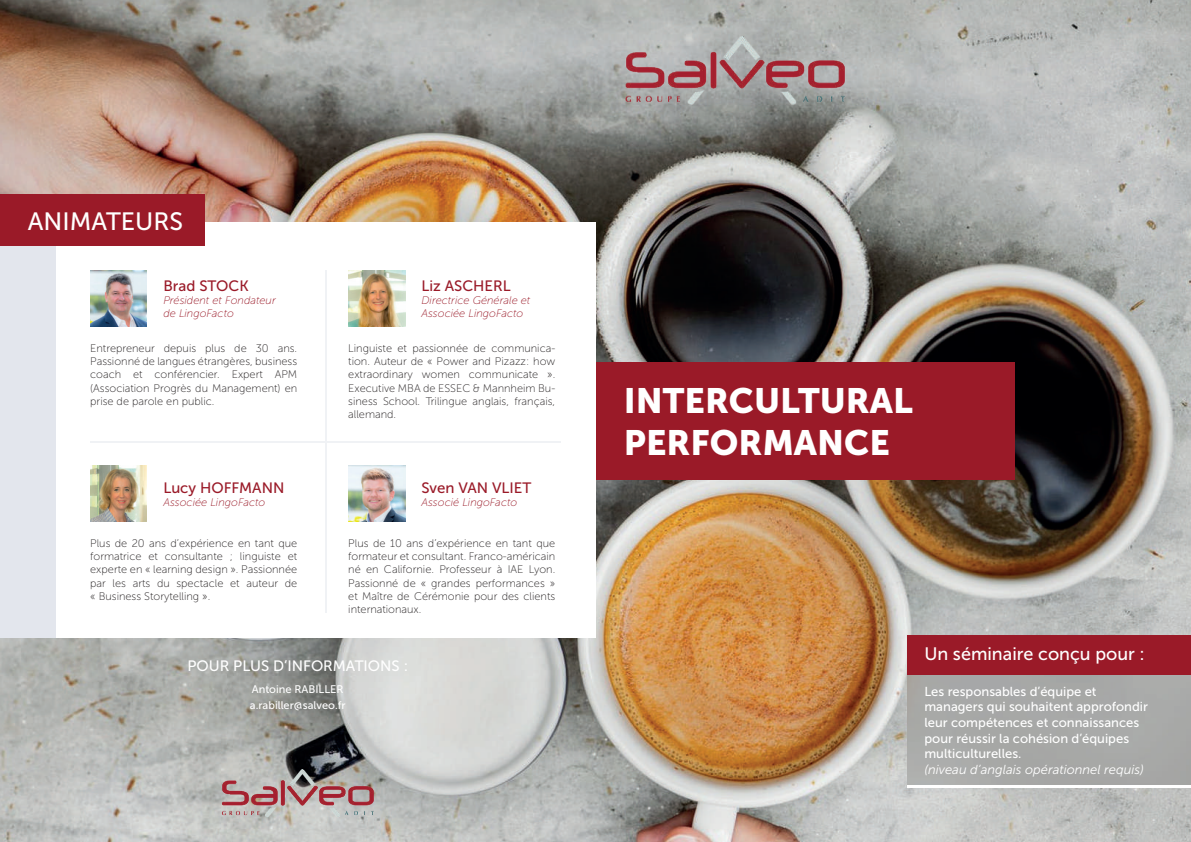
<style>
.page{position:relative;width:1191px;height:842px;background:#fff}
.page>*{position:absolute;margin:0;border:0;box-sizing:border-box;transform-origin:0 0}
.t1{font:35px/42px "Museo Sans 900";color:#fff}
.t2{font:25px "Museo Sans 500";color:#fff}
.t3{font:18px "Museo Sans 500";color:#fff}
.t4{font:15px "Museo Sans 500";color:#9a1a28}
.t5{font:15px "Museo Sans 500";color:#fff}
.t6{font:13px/15.6px "Museo Sans 500";color:#fff}
.t7{font:italic 13px "Museo Sans 300";color:#fff}
.t8{font:11px/13.2px "Museo Sans 100";color:#231f20;text-align:justify}
.t9{font:italic 11px/13.2px "Museo Sans 100";color:#9a1a28}
.t10{font:11px/16px "Museo Sans 500";color:#fff}
</style>
<div class="page">
<img style="left:0;top:0;width:1191px;height:842px">
<div style="left:907px;top:648px;width:284px;height:137px;background:#a7a8a7"></div>
<div style="left:907px;top:635px;width:284px;height:39px;background:#9a1a28"></div>
<hr style="left:907px;top:785px;width:284px;height:3px;background:#fff">
<div style="left:539px;top:362px;width:476px;height:118px;background:#9a1a28"></div>
<div style="left:0;top:222px;width:56px;height:416px;background:#e3e6ed"></div>
<div style="left:56px;top:222px;width:539px;height:416px;background:#fff"></div>
<div style="left:0;top:195px;width:204px;height:51px;background:#9a1a28"></div>
<img style="left:90px;top:270px;width:57px;height:57px">
<img style="left:90px;top:465px;width:57px;height:57px">
<img style="left:348px;top:270px;width:57px;height:57px">
<img style="left:348px;top:465px;width:57px;height:57px">
<hr style="left:325px;top:270px;width:2px;height:343px;background:#f0f2f5">
<hr style="left:91px;top:441px;width:470px;height:1px;background:#f0f2f5">
<img style="left:620px;top:36px;width:230px;height:69px">
<img style="left:218px;top:770px;width:159px;height:47px">
<h2 class="t2" style="left:28px;top:207px;width:157px">ANIMATEURS</h2>
<h3 class="t4" style="left:163px;top:278px;width:87px">Brad STOCK</h3>
<p class="t9" style="left:163px;top:294px;width:114px">Président et Fondateur de LingoFacto</p>
<p class="t8" style="left:90px;top:342px;width:208px">Entrepreneur depuis plus de 30 ans.<br>Passionné de langues étrangères, business coach et conférencier. Expert APM (Association Progrès du Management) en prise de parole en public.</p>
<h3 class="t4" style="left:163px;top:479px;width:123px">Lucy HOFFMANN</h3>
<p class="t9" style="left:163px;top:495px;width:103px">Associée LingoFacto</p>
<p class="t8" style="left:90px;top:537px;width:208px">Plus de 20 ans d’expérience en tant que formatrice et consultante ; linguiste et experte en « learning design ». Passionnée par les arts du spectacle et auteur de « Business Storytelling ».</p>
<h3 class="t4" style="left:421px;top:278px;width:91px">Liz ASCHERL</h3>
<p class="t9" style="left:421px;top:294px;width:110px">Directrice Générale et<br>Associée LingoFacto</p>
<p class="t8" style="left:348px;top:342px;width:208px">Linguiste et passionnée de communica&shy;tion. Auteur de « Power and Pizazz: how extraordinary women communicate ».<br>Executive MBA de ESSEC &amp; Mannheim Bu&shy;siness School. Trilingue anglais, français, allemand.</p>
<h3 class="t4" style="left:421px;top:479px;width:111px">Sven VAN VLIET</h3>
<p class="t9" style="left:421px;top:495px;width:97px">Associé LingoFacto</p>
<p class="t8" style="left:348px;top:537px;width:208px">Plus de 10 ans d’expérience en tant que formateur et consultant. Franco-américain né en Californie. Professeur à IAE Lyon.<br>Passionné de « grandes performances » et Maître de Cérémonie pour des clients internationaux.</p>
<h3 class="t5" style="left:187px;top:658px;width:222px">POUR PLUS D’INFORMATIONS :</h3>
<p class="t10" style="left:250px;top:681px;width:97px">Antoine RABILLER a.rabiller@salveo.fr</p>
<h1 class="t1" style="left:624px;top:380px;width:290px">INTERCULTURAL<br>PERFORMANCE</h1>
<h3 class="t3" style="left:924px;top:644px;width:222px">Un séminaire conçu pour :</h3>
<p class="t6" style="left:924px;top:683px;width:225px">Les responsables d’équipe et managers qui souhaitent approfondir leur compétences et connaissances pour réussir la cohésion d’équipes multiculturelles.</p>
<p class="t7" style="left:924px;top:762px;width:221px">(niveau d’anglais opérationnel requis)</p>
</div>
